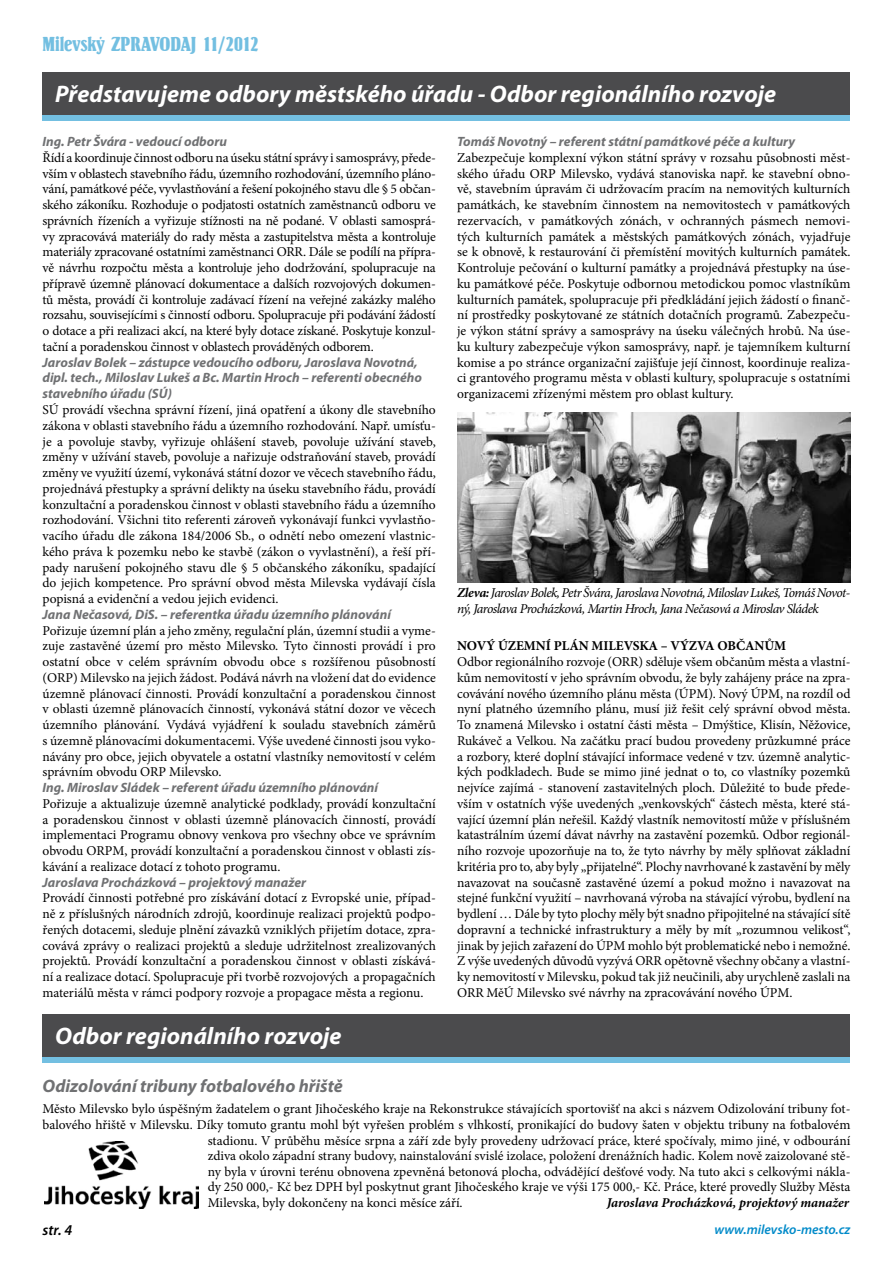
<style>
.page{position:relative;width:893px;height:1263px;background:#fff}
.page>*{position:absolute;margin:0;border:0;box-sizing:border-box;transform-origin:0 0}
.t1{font:italic 700 24px "Myriad Pro";color:#fff}
.t2{font:21px "Springfield DEE";color:#73bfe1}
.t3{font:italic 700 18px "Myriad Pro";color:#707173}
.t4{font:italic 600 15px "Myriad Pro";color:#000}
.t5{font:13.5px/15.8px "Minion Pro";letter-spacing:-.005em;color:#000;text-align:justify}
.t6{font:italic 700 13.5px/15.8px "Myriad Pro";color:#707173}
.t7{font:italic 13.5px/16.2px "Minion Pro";letter-spacing:-.045em;color:#000}
.t8{font:italic 700 13.5px "Minion Pro";letter-spacing:-.005em;color:#000}
.t9{font:700 13.5px "Minion Pro";letter-spacing:-.005em;color:#000}
.t10{font:italic 600 13.5px "Myriad Pro";color:#008ac9}
.s1{font-weight:700}
</style>
<div class="page">
<div style="left:43px;top:78px;width:807px;height:43px;background:#73bfe1"></div>
<div style="left:43px;top:72px;width:807px;height:43px;background:#4b4b4d"></div>
<img style="left:457px;top:412px;width:393px;height:170px">
<div style="left:43px;top:1020px;width:807px;height:43px;background:#73bfe1"></div>
<div style="left:43px;top:1014px;width:807px;height:43px;background:#4b4b4d"></div>
<img style="left:45px;top:1141px;width:154px;height:68px">
<h2 class="t2" style="left:43px;top:34px;width:218px">MILEVSKÝ ZPRAVODAJ 11/2012</h2>
<h1 class="t1" style="left:55px;top:79px;width:722px">Představujeme odbory městského úřadu - Odbor regionálního rozvoje</h1>
<p class="t6" style="left:43px;top:133px;width:186px">Ing. Petr Švára - vedoucí odboru</p>
<p class="t5" style="left:43px;top:150px;width:395px">Řídí a koordinuje činnost odboru na úseku státní správy i samosprávy, přede&shy;vším v oblastech stavebního řádu, územního rozhodování, územního pláno&shy;vání, památkové péče, vyvlastňování a řešení pokojného stavu dle § 5 občan&shy;ského zákoníku. Rozhoduje o podjatosti ostatních zaměstnanců odboru ve správních řízeních a vyřizuje stížnosti na ně podané. V oblasti samosprá&shy;vy zpracovává materiály do rady města a zastupitelstva města a kontroluje materiály zpracované ostatními zaměstnanci ORR. Dále se podílí na přípra&shy;vě návrhu rozpočtu města a kontroluje jeho dodržování, spolupracuje na přípravě územně plánovací dokumentace a dalších rozvojových dokumen&shy;tů města, provádí či kontroluje zadávací řízení na veřejné zakázky malého rozsahu, souvisejícími s činností odboru. Spolupracuje při podávání žádostí o dotace a při realizaci akcí, na které byly dotace získané. Poskytuje konzul&shy;tační a poradenskou činnost v oblastech prováděných odborem.</p>
<p class="t6" style="left:43px;top:354px;width:381px">Jaroslav Bolek – zástupce vedoucího odboru, Jaroslava Novotná, dipl. tech., Miloslav Lukeš a Bc. Martin Hroch – referenti obecného stavebního úřadu (SÚ)</p>
<p class="t5" style="left:43px;top:402px;width:395px">SÚ provádí všechna správní řízení, jiná opatření a úkony dle stavebního zákona v oblasti stavebního řádu a územního rozhodování. Např. umísťu&shy;je a povoluje stavby, vyřizuje ohlášení staveb, povoluje užívání staveb, změny v užívání staveb, povoluje a nařizuje odstraňování staveb, provádí změny ve využití území, vykonává státní dozor ve věcech stavebního řádu, projednává přestupky a správní delikty na úseku stavebního řádu, provádí konzultační a poradenskou činnost v oblasti stavebního řádu a územního rozhodování. Všichni tito referenti zároveň vykonávají funkci vyvlastňo&shy;vacího úřadu dle zákona 184/2006 Sb., o odnětí nebo omezení vlastnic&shy;kého práva k pozemku nebo ke stavbě (zákon o vyvlastnění), a řeší pří&shy;pady narušení pokojného stavu dle § 5 občanského zákoníku, spadající do jejich kompetence. Pro správní obvod města Milevska vydávají čísla popisná a evidenční a vedou jejich evidenci.</p>
<p class="t6" style="left:43px;top:606px;width:350px">Jana Nečasová, DiS. – referentka úřadu územního plánování</p>
<p class="t5" style="left:43px;top:622px;width:395px">Pořizuje územní plán a jeho změny, regulační plán, územní studii a vyme&shy;zuje zastavěné území pro město Milevsko. Tyto činnosti provádí i pro ostatní obce v celém správním obvodu obce s rozšířenou působností (ORP) Milevsko na jejich žádost. Podává návrh na vložení dat do evidence územně plánovací činnosti. Provádí konzultační a poradenskou činnost v oblasti územně plánovacích činností, vykonává státní dozor ve věcech územního plánování. Vydává vyjádření k souladu stavebních záměrů s územně plánovacími dokumentacemi. Výše uvedené činnosti jsou vyko&shy;návány pro obce, jejich obyvatele a ostatní vlastníky nemovitostí v celém správním obvodu ORP Milevsko.</p>
<p class="t6" style="left:43px;top:779px;width:337px">Ing. Miroslav Sládek – referent úřadu územního plánování</p>
<p class="t5" style="left:43px;top:796px;width:395px">Pořizuje a aktualizuje územně analytické podklady, provádí konzultační a poradenskou činnost v oblasti územně plánovacích činností, provádí implementaci Programu obnovy venkova pro všechny obce ve správním obvodu ORPM, provádí konzultační a poradenskou činnost v oblasti zís&shy;kávání a realizace dotací z tohoto programu.</p>
<p class="t6" style="left:43px;top:874px;width:265px">Jaroslava Procházková – projektový manažer</p>
<p class="t5" style="left:43px;top:890px;width:395px">Provádí činnosti potřebné pro získávání dotací z Evropské unie, případ&shy;ně z příslušných národních zdrojů, koordinuje realizaci projektů podpo&shy;řených dotacemi, sleduje plnění závazků vzniklých přijetím dotace, zpra&shy;covává zprávy o realizaci projektů a sleduje udržitelnost zrealizovaných projektů. Provádí konzultační a poradenskou činnost v oblasti získává&shy;ní a realizace dotací. Spolupracuje při tvorbě rozvojových a propagačních materiálů města v rámci podpory rozvoje a propagace města a regionu.</p>
<p class="t6" style="left:457px;top:133px;width:340px">Tomáš Novotný – referent státní památkové péče a kultury</p>
<p class="t5" style="left:457px;top:150px;width:395px">Zabezpečuje komplexní výkon státní správy v rozsahu působnosti měst&shy;ského úřadu ORP Milevsko, vydává stanoviska např. ke stavební obno&shy;vě, stavebním úpravám či udržovacím pracím na nemovitých kulturních památkách, ke stavebním činnostem na nemovitostech v památkových rezervacích, v památkových zónách, v ochranných pásmech nemovi&shy;tých kulturních památek a městských památkových zónách, vyjadřuje se k obnově, k restaurování či přemístění movitých kulturních památek.<br>Kontroluje pečování o kulturní památky a projednává přestupky na úse&shy;ku památkové péče. Poskytuje odbornou metodickou pomoc vlastníkům kulturních památek, spolupracuje při předkládání jejich žádostí o finanč&shy;ní prostředky poskytované ze státních dotačních programů. Zabezpeču&shy;je výkon státní správy a samosprávy na úseku válečných hrobů. Na úse&shy;ku kultury zabezpečuje výkon samosprávy, např. je tajemníkem kulturní komise a po stránce organizační zajišťuje její činnost, koordinuje realiza&shy;ci grantového programu města v oblasti kultury, spolupracuje s ostatními organizacemi zřízenými městem pro oblast kultury.</p>
<p class="t7" style="left:457px;top:584px;width:395px"><span class="s1">Zleva:</span> Jaroslav Bolek, Petr Švára, Jaroslava Novotná, Miloslav Lukeš, Tomáš Novot&shy;ný, Jaroslava Procházková, Martin Hroch, Jana Nečasová a Miroslav Sládek</p>
<p class="t9" style="left:457px;top:636px;width:331px">NOVÝ ÚZEMNÍ PLÁN MILEVSKA – VÝZVA OBČANŮM</p>
<p class="t5" style="left:457px;top:654px;width:395px">Odbor regionálního rozvoje (ORR) sděluje všem občanům města a vlastní&shy;kům nemovitostí v jeho správním obvodu, že byly zahájeny práce na zpra&shy;covávání nového územního plánu města (ÚPM). Nový ÚPM, na rozdíl od nyní platného územního plánu, musí již řešit celý správní obvod města.<br>To znamená Milevsko i ostatní části města – Dmýštice, Klisín, Něžovice, Rukáveč a Velkou. Na začátku prací budou provedeny průzkumné práce a rozbory, které doplní stávající informace vedené v tzv. územně analytic&shy;kých podkladech. Bude se mimo jiné jednat o to, co vlastníky pozemků nejvíce zajímá - stanovení zastavitelných ploch. Důležité to bude přede&shy;vším v ostatních výše uvedených „venkovských“ částech města, které stá&shy;vající územní plán neřešil. Každý vlastník nemovitostí může v příslušném katastrálním území dávat návrhy na zastavění pozemků. Odbor regionál&shy;ního rozvoje upozorňuje na to, že tyto návrhy by měly splňovat základní kritéria pro to, aby byly „přijatelné“. Plochy navrhované k zastavění by měly navazovat na současně zastavěné území a pokud možno i navazovat na stejné funkční využití – navrhovaná výroba na stávající výrobu, bydlení na bydlení … Dále by tyto plochy měly být snadno připojitelné na stávající sítě dopravní a technické infrastruktury a měly by mít „rozumnou velikost“, jinak by jejich zařazení do ÚPM mohlo být problematické nebo i nemožné.<br>Z výše uvedených důvodů vyzývá ORR opětovně všechny občany a vlastní&shy;ky nemovitostí v Milevsku, pokud tak již neučinili, aby urychleně zaslali na ORR MěÚ Milevsko své návrhy na zpracovávání nového ÚPM.</p>
<h1 class="t1" style="left:55px;top:1020px;width:288px">Odbor regionálního rozvoje</h1>
<h3 class="t3" style="left:43px;top:1074px;width:302px">Odizolování tribuny fotbalového hřiště</h3>
<p class="t5" style="left:43px;top:1101px;width:809px">Město Milevsko bylo úspěšným žadatelem o grant Jihočeského kraje na Rekonstrukce stávajících sportovišť na akci s názvem Odizolování tribuny fot-</p>
<p class="t5" style="left:43px;top:1117px;width:809px">balového hřiště v Milevsku. Díky tomuto grantu mohl být vyřešen problém s vlhkostí, pronikající do budovy šaten v objektu tribuny na fotbalovém</p>
<p class="t5" style="left:208px;top:1132px;width:644px">stadionu. V průběhu měsíce srpna a září zde byly provedeny udržovací práce, které spočívaly, mimo jiné, v odbourání</p>
<p class="t5" style="left:208px;top:1148px;width:644px">zdiva okolo západní strany budovy, nainstalování svislé izolace, položení drenážních hadic. Kolem nově zaizolované stě-</p>
<p class="t5" style="left:208px;top:1163px;width:644px">ny byla v úrovni terénu obnovena zpevněná betonová plocha, odvádějící dešťové vody. Na tuto akci s celkovými nákla-</p>
<p class="t5" style="left:208px;top:1179px;width:644px">dy 250 000,- Kč bez DPH byl poskytnut grant Jihočeského kraje ve výši 175 000,- Kč. Práce, které provedly Služby Města</p>
<p class="t5" style="left:208px;top:1195px;width:257px">Milevska, byly dokončeny na konci měsíce září.</p>
<p class="t8" style="left:607px;top:1193px;width:244px">Jaroslava Procházková, projektový manažer</p>
<p class="t4" style="left:43px;top:1220px;width:21px">str.</p>
<p class="t10" style="left:714px;top:1221px;width:138px">www.milevsko-mesto.cz</p>
</div>
